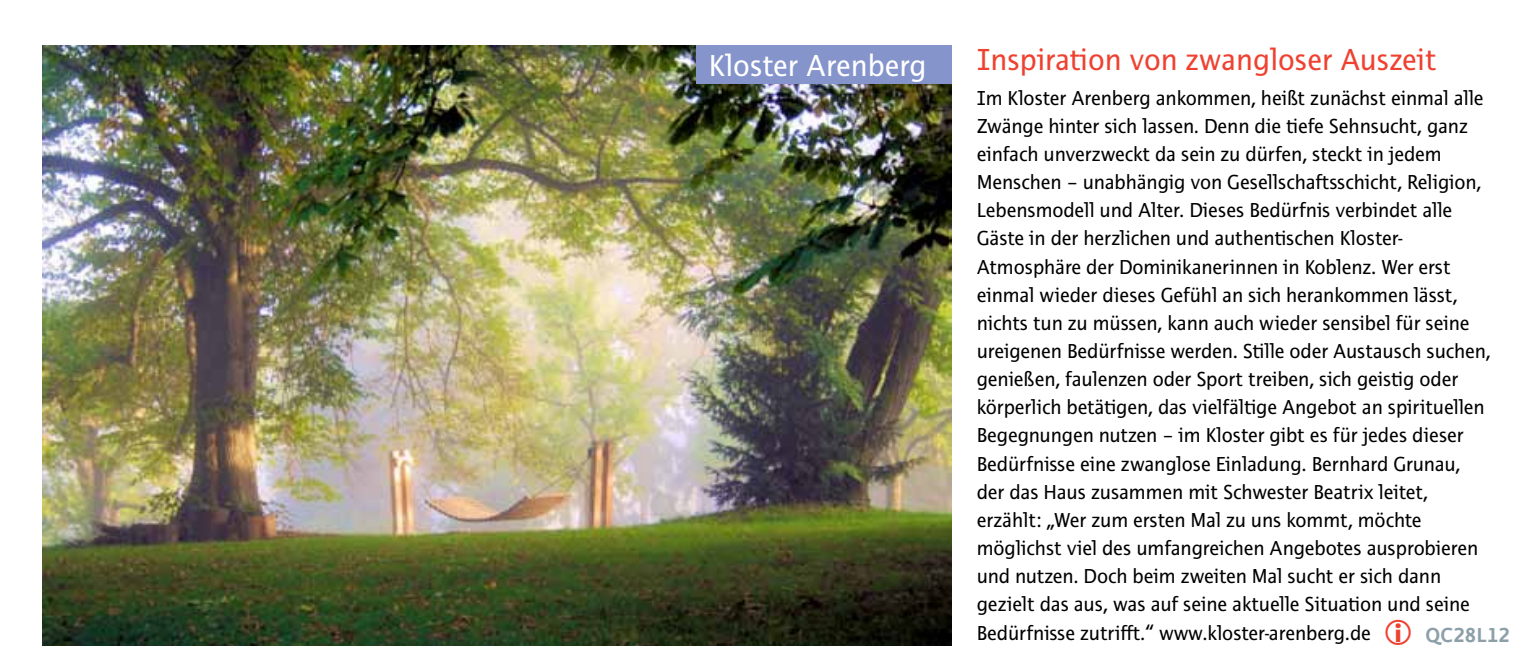
<style>
.page{position:relative;width:1523px;height:670px;background:#fff}
.page>*{position:absolute;margin:0;border:0;box-sizing:border-box;transform-origin:0 0}
.t1{font:31.5px "Thordis Sans EF";color:#ef4130}
.t2{font:31.5px "Thordis Sans EF";color:#fff}
.t3{font:20.93px/28.1px "Thordis Sans EF";letter-spacing:-.005em;color:#000}
.t4{font:700 20.93px "Thordis Sans EF";letter-spacing:.005em;color:#8da0aa}
</style>
<div class="page">
<img style="left:43px;top:45px;width:908px;height:600px">
<div style="left:696px;top:45px;width:255px;height:39px;background:#8595cb"></div>
<p class="t2" style="left:709px;top:49px;width:219px">Kloster Arenberg</p>
<p class="t1" style="left:977px;top:42px;width:461px">Inspiration von zwangloser Auszeit</p>
<p class="t3" style="left:977px;top:83px;width:515px">Im Kloster Arenberg ankommen, heißt zunächst einmal alle Zwänge hinter sich lassen. Denn die tiefe Sehnsucht, ganz einfach unverzweckt da sein zu dürfen, steckt in jedem Menschen – unabhängig von Gesellschaftsschicht, Religion, Lebensmodell und Alter. Dieses Bedürfnis verbindet alle Gäste in der herzlichen und authentischen Kloster-Atmosphäre der Dominikanerinnen in Koblenz. Wer erst einmal wieder dieses Gefühl an sich herankommen lässt, nichts tun zu müssen, kann auch wieder sensibel für seine ureigenen Bedürfnisse werden. Stille oder Austausch suchen, genießen, faulenzen oder Sport treiben, sich geistig oder körperlich betätigen, das vielfältige Angebot an spirituellen Begegnungen nutzen – im Kloster gibt es für jedes dieser Bedürfnisse eine zwanglose Einladung. Bernhard Grunau, der das Haus zusammen mit Schwester Beatrix leitet, erzählt: „Wer zum ersten Mal zu uns kommt, möchte möglichst viel des umfangreichen Angebotes ausprobieren und nutzen. Doch beim zweiten Mal sucht er sich dann gezielt das aus, was auf seine aktuelle Situation und seine Bedürfnisse zutrifft.“ www.kloster-arenberg.de</p>
<p class="t4" style="left:1425px;top:623px;width:86px">QC28L12</p>
</div>
